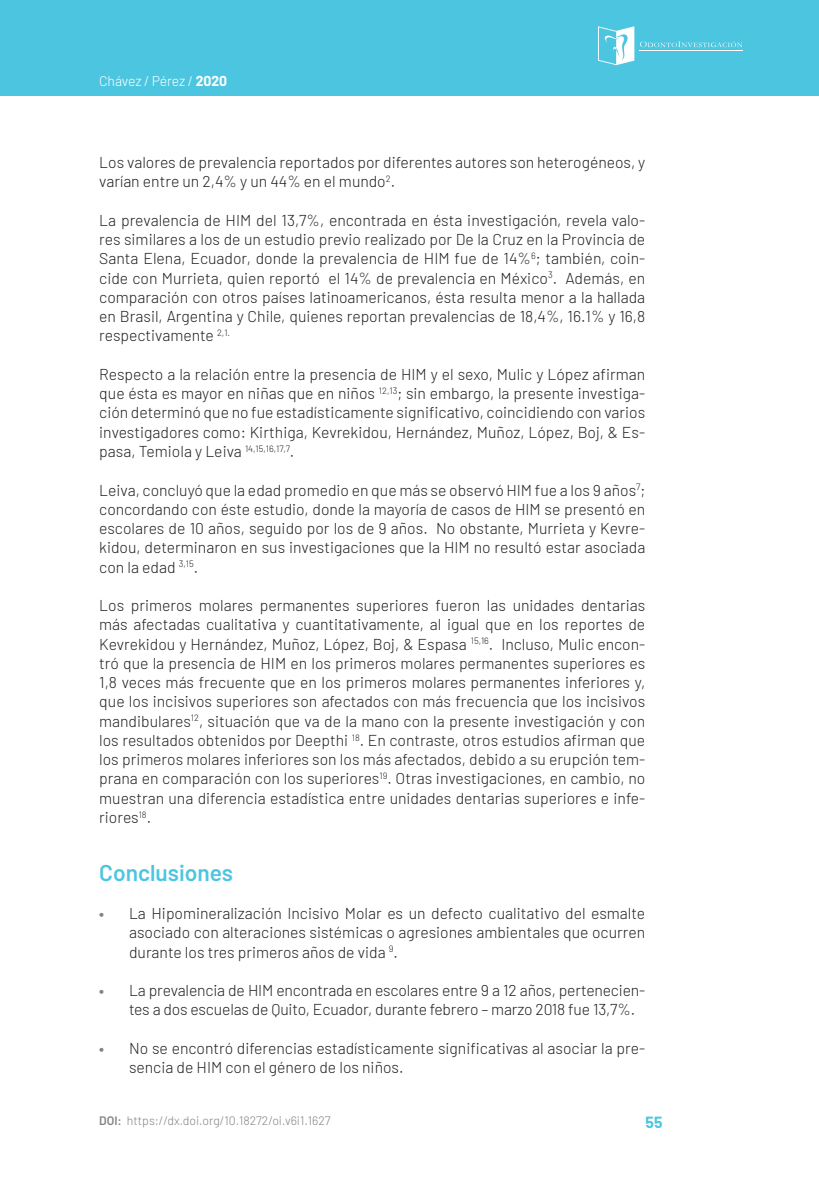
<style>
.page{position:relative;width:819px;height:1191px;background:#fff}
.page>*{position:absolute;margin:0;border:0;box-sizing:border-box;transform-origin:0 0}
.titulos{font:600 22.75px "Barlow";color:#4cc6e0}
.texto{font:300 15.75px/19.2px "Barlow";color:#231f20;text-align:justify}
.texto-2{font:300 15.75px/19.2px "Barlow";color:#212121;text-align:justify}
.t1{font:700 15.75px "Barlow";color:#4cc6e0}
.t2{font:300 14px "Barlow";letter-spacing:-.01em;color:#fff}
.t3{font:300 12.25px "Barlow";color:#808285}
.s1{font-weight:700}
.s2{color:#231f20}
.s3{font-weight:600;color:#808285}
.s4{font-weight:600}
</style>
<div class="page">
<div style="left:0;top:0;width:819px;height:96px;background:#4cc6e0"></div>
<svg style="left:640px;top:41px;width:102px;height:6px"></svg>
<hr style="left:639px;top:50px;width:104px;height:1px;background:#fff">
<svg style="left:598px;top:26px;width:36px;height:39px"></svg>
<p class="t2" style="left:99px;top:71px;width:129px">Chávez / Pérez / <span class="s1">2020</span></p>
<p class="texto" style="left:99px;top:152px;width:547px">Los valores de prevalencia reportados por diferentes autores son heterogéneos, y varían entre un 2,4% y un 44% en el mundo<sup>2</sup>.</p>
<p class="texto" style="left:99px;top:209px;width:547px">La prevalencia de HIM del 13,7%, encontrada en ésta investigación, revela valo&shy;res similares a los de un estudio previo realizado por De la Cruz en la Provincia de Santa Elena, Ecuador, donde la prevalencia de HIM fue de 14%<sup>6</sup>; también, coin&shy;cide con Murrieta, quien reportó el 14% de prevalencia en México<sup>3</sup>. Además, en comparación con otros países latinoamericanos, ésta resulta menor a la hallada en Brasil, Argentina y Chile, quienes reportan prevalencias de 18,4%, 16.1% y 16,8 respectivamente <sup>2,1.</sup></p>
<p class="texto" style="left:99px;top:363px;width:547px">Respecto a la relación entre la presencia de HIM y el sexo, Mulic y López afirman que ésta es mayor en niñas que en niños <sup>12,13</sup>; sin embargo, la presente investiga&shy;ción determinó que no fue estadísticamente significativo, coincidiendo con varios investigadores como: Kirthiga, Kevrekidou, Hernández, Muñoz, López, Boj, &amp; Es&shy;pasa, Temiola y Leiva <sup>14,15,16,17,7</sup>.</p>
<p class="texto" style="left:99px;top:479px;width:547px">Leiva, concluyó que la edad promedio en que más se observó HIM fue a los 9 años<sup>7</sup>; concordando con éste estudio, donde la mayoría de casos de HIM se presentó en escolares de 10 años, seguido por los de 9 años. No obstante, Murrieta y Kevre&shy;kidou, determinaron en sus investigaciones que la HIM no resultó estar asociada con la edad <sup>3,15</sup>.</p>
<p class="texto-2" style="left:99px;top:594px;width:547px"><span class="s2">Los primeros molares permanentes superiores fueron las unidades dentarias más afectadas cualitativa y cuantitativamente, al igual que en los reportes de Kevrekidou y Hernández, Muñoz, López, Boj, &amp; Espasa</span> <sup>15,16</sup><span class="s2">. Incluso, Mulic encon&shy;tró que la presencia de HIM en los primeros molares permanentes superiores es 1,8 veces más frecuente que en los primeros molares permanentes inferiores y, que l</span>os incisivos superiores son afectados con más frecuencia que los incisivos mandibulares<sup>12</sup>, situación que va de la mano con la presente investigación y con los resultados obtenidos por Deepthi <sup>18</sup>. En contraste, otros estudios afirman que los primeros molares inferiores son los más afectados, debido a su erupción tem&shy;prana en comparación con los superiores<sup>19</sup>. Otras investigaciones, en cambio, no muestran una diferencia estadística entre unidades dentarias superiores e infe&shy;riores<sup>18</sup>.</p>
<p class="titulos" style="left:99px;top:855px;width:135px">Conclusiones</p>
<p class="texto" style="left:129px;top:902px;width:517px;text-indent:-30px"><span class="s3">•</span> La Hipomineralización Incisivo Molar es un defecto cualitativo del esmalte asociado con alteraciones sistémicas o agresiones ambientales que ocurren durante los tres primeros años de vida <sup>9</sup>.</p>
<p class="texto" style="left:129px;top:979px;width:517px;text-indent:-30px"><span class="s3">•</span> La prevalencia de HIM encontrada en escolares entre 9 a 12 años, pertenecien&shy;tes a dos escuelas de Quito, Ecuador, durante febrero – marzo 2018 fue 13,7%.</p>
<p class="texto" style="left:129px;top:1037px;width:517px;text-indent:-30px"><span class="s3">•</span> No se encontró diferencias estadísticamente significativas al asociar la pre&shy;sencia de HIM con el género de los niños.</p>
<p class="t3" style="left:99px;top:1111px;width:233px"><span class="s4">DOI:</span> https://dx.doi.org/10.18272/oi.v6i1.1627</p>
<p class="t1" style="left:645px;top:1110px;width:18px">55</p>
</div>
